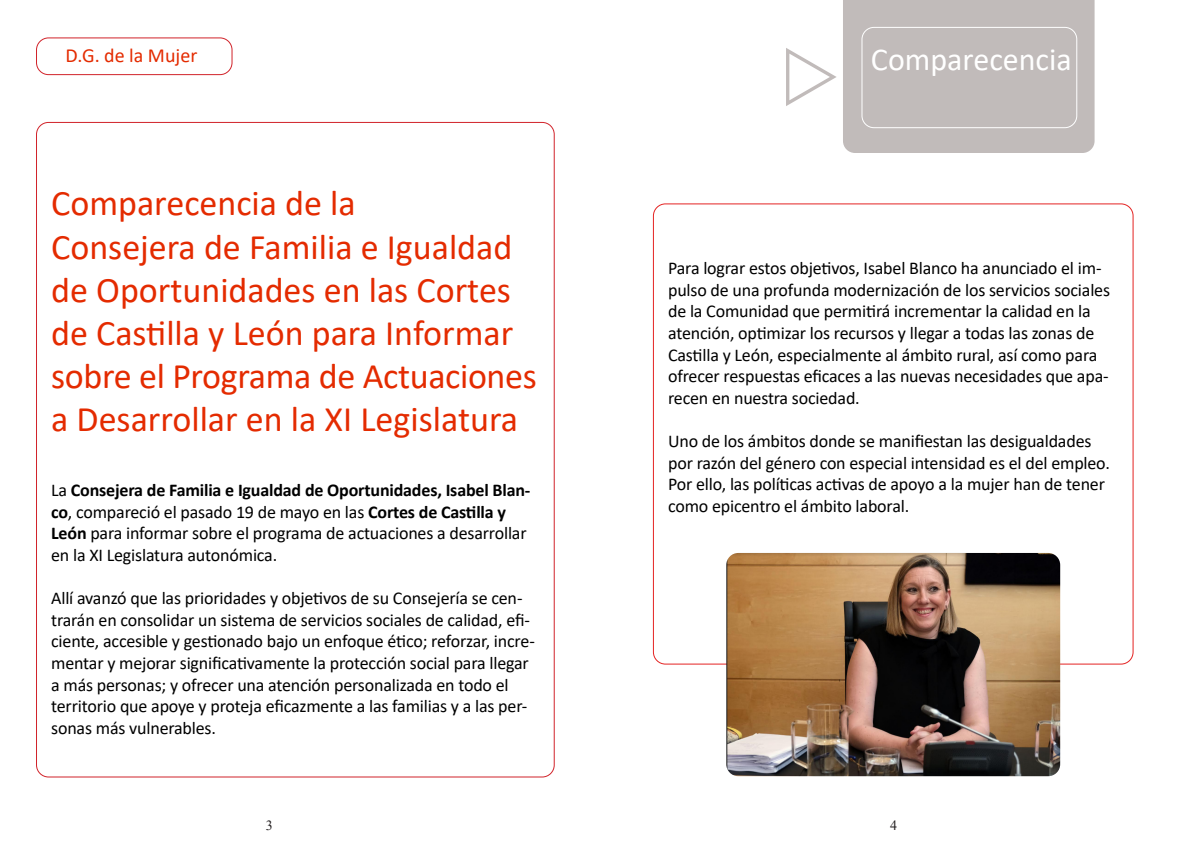
<style>
.page{position:relative;width:1191px;height:842px;background:#fff}
.page>*{position:absolute;margin:0;border:0;box-sizing:border-box;transform-origin:0 0}
.t1{font:36px/43.2px "Calibri";color:#e42b00}
.t2{font:32px "Calibri";color:#fff}
.t3{font:20px "Calibri";color:#e42b00}
.t4{font:18px/21.6px "Calibri";letter-spacing:-.01em;color:#000}
.t5{font:14px "Times New Roman";color:#231f20}
.s1{font-weight:700}
</style>
<div class="page">
<div style="left:36px;top:37px;width:196px;height:38px;border:1px solid #d1232a;border-radius:12px"></div>
<div style="left:843px;top:0;width:251px;height:153px;background:#c1bbba"></div>
<div style="left:861px;top:27px;width:216px;height:101px;border:1px solid #fff;border-radius:12px"></div>
<img style="left:726px;top:553px;width:334px;height:223px">
<p class="t3" style="left:66px;top:41px;width:133px">D.G. de la Mujer</p>
<p class="t2" style="left:871px;top:37px;width:202px">Comparecencia</p>
<p class="t1" style="left:51px;top:181px;width:306px">Comparecencia de la</p>
<p class="t1" style="left:51px;top:224px;width:487px">Consejera de Familia e Igualdad de Oportunidades en las Cortes de Castilla y León para Informar sobre el Programa de Actuaciones a Desarrollar en la XI Legislatura</p>
<p class="t4" style="left:51px;top:479px;width:480px">La <span class="s1">Consejera de Familia e Igualdad de Oportunidades, Isabel Blan&shy;co</span>, compareció el pasado 19 de mayo en las <span class="s1">Cortes de Castilla y León</span> para informar sobre el programa de actuaciones a desarrollar en la XI Legislatura autonómica.</p>
<p class="t4" style="left:51px;top:587px;width:485px">Allí avanzó que las prioridades y objetivos de su Consejería se cen&shy;trarán en consolidar un sistema de servicios sociales de calidad, efi&shy;ciente, accesible y gestionado bajo un enfoque ético; reforzar, incre&shy;mentar y mejorar significativamente la protección social para llegar a más personas; y ofrecer una atención personalizada en todo el territorio que apoye y proteja eficazmente a las familias y a las per&shy;sonas más vulnerables.</p>
<p class="t4" style="left:668px;top:257px;width:443px">Para lograr estos objetivos, Isabel Blanco ha anunciado el im&shy;pulso de una profunda modernización de los servicios sociales de la Comunidad que permitirá incrementar la calidad en la atención, optimizar los recursos y llegar a todas las zonas de Castilla y León, especialmente al ámbito rural, así como para ofrecer respuestas eficaces a las nuevas necesidades que apa&shy;recen en nuestra sociedad.</p>
<p class="t4" style="left:668px;top:430px;width:443px">Uno de los ámbitos donde se manifiestan las desigualdades por razón del género con especial intensidad es el del empleo.<br>Por ello, las políticas activas de apoyo a la mujer han de tener como epicentro el ámbito laboral.</p>
<p class="t5" style="left:266px;top:816px;width:8px">3</p>
<p class="t5" style="left:890px;top:816px;width:8px">4</p>
</div>
